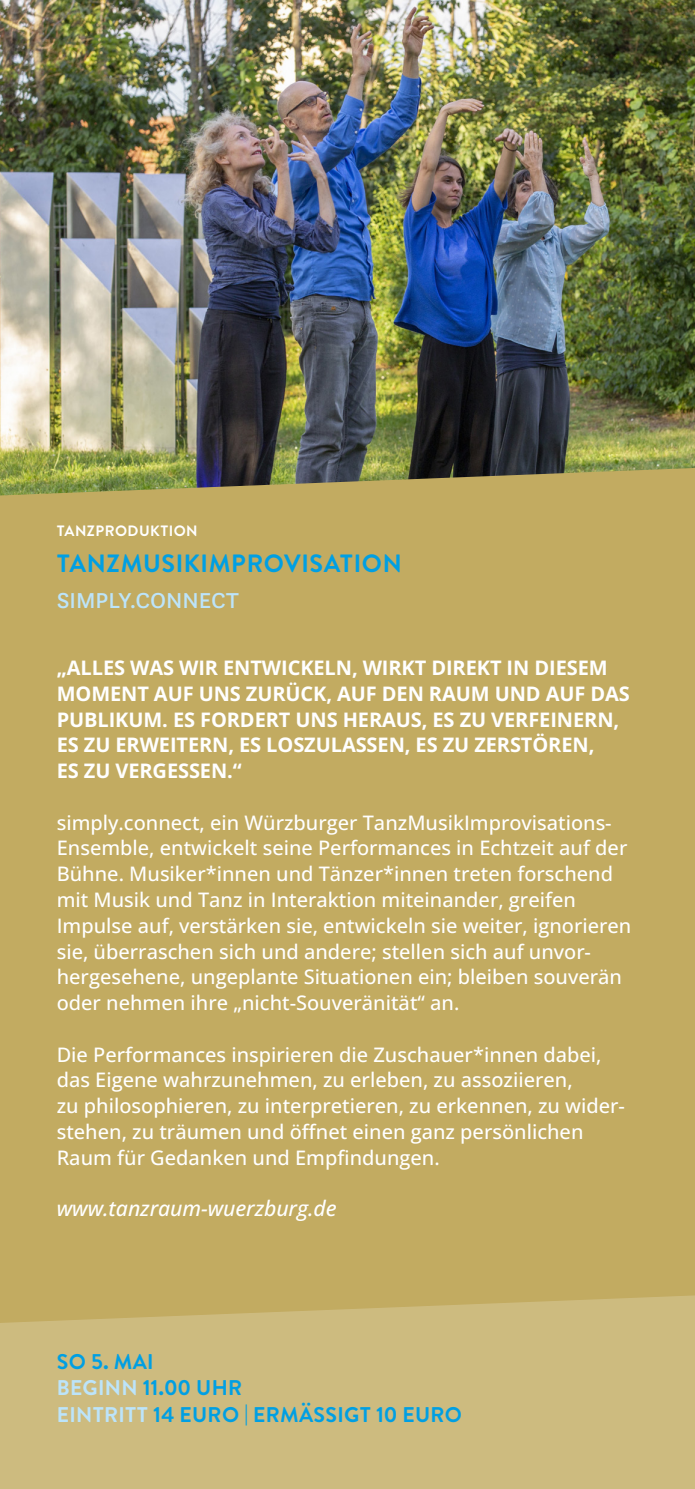
<style>
.page{position:relative;width:695px;height:1489px;background:#fff}
.page>*{position:absolute;margin:0;border:0;box-sizing:border-box;transform-origin:0 0}
.t1{font:700 25px "Brandon Text";letter-spacing:.025em;color:#009fe3}
.t2{font:500 22.5px "Questa Sans";color:#bce4fa}
.t3{font:700 21.25px/26.2px "Brandon Text";letter-spacing:.015em;color:#009fe3}
.t4{font:italic 500 21.25px "Open Sans";letter-spacing:-.005em;color:#fff}
.t5{font:500 20px/25.8px "Open Sans";color:#fff}
.t6{font:700 20px/25.8px "Open Sans";letter-spacing:-.005em;color:#fff}
.t7{font:700 15px "Brandon Text";letter-spacing:.03em;color:#fff}
.s1{color:#bce4fa}
</style>
<div class="page">
<div style="left:0;top:0;width:694px;height:1488px;background:#c2ab61"></div>
<img style="left:0;top:0;width:694px;height:495px">
<svg style="left:0;top:1295px;width:694px;height:193px;background:#ccb97c"></svg>
<p class="t7" style="left:57px;top:520px;width:142px">TANZPRODUKTION</p>
<p class="t1" style="left:57px;top:546px;width:346px">TANZMUSIKIMPROVISATION</p>
<p class="t2" style="left:57px;top:586px;width:184px">SIMPLY.CONNECT</p>
<p class="t6" style="left:57px;top:654px;width:574px">„ALLES WAS WIR ENTWICKELN, WIRKT DIREKT IN DIESEM MOMENT AUF UNS ZURÜCK, AUF DEN RAUM UND AUF DAS PUBLIKUM. ES FORDERT UNS HERAUS, ES ZU VERFEINERN, ES ZU ERWEITERN, ES LOSZULASSEN, ES ZU ZERSTÖREN,<br>ES ZU VERGESSEN.“</p>
<p class="t5" style="left:57px;top:809px;width:576px">simply.connect, ein Würzburger TanzMusikImprovisations-Ensemble, entwickelt seine Performances in Echtzeit auf der Bühne. Musiker*innen und Tänzer*innen treten forschend mit Musik und Tanz in Interaktion miteinander, greifen Impulse auf, verstärken sie, entwickeln sie weiter, ignorieren sie, überraschen sich und andere; stellen sich auf unvor&shy;hergesehene, ungeplante Situationen ein; bleiben souverän oder nehmen ihre „nicht-Souveränität“ an.</p>
<p class="t5" style="left:57px;top:1040px;width:569px">Die Performances inspirieren die Zuschauer*innen dabei, das Eigene wahrzunehmen, zu erleben, zu assoziieren,<br>zu philosophieren, zu interpretieren, zu erkennen, zu wider&shy;stehen, zu träumen und öffnet einen ganz persönlichen Raum für Gedanken und Empfindungen.</p>
<p class="t4" style="left:57px;top:1193px;width:281px">www.tanzraum-wuerzburg.de</p>
<p class="t3" style="left:57px;top:1347px;width:406px">SO 5. MAI<br><span class="s1">BEGINN</span> 11.00 UHR<br><span class="s1">EINTRITT</span> 14 EURO | ERMÄSSIGT 10 EURO</p>
</div>
